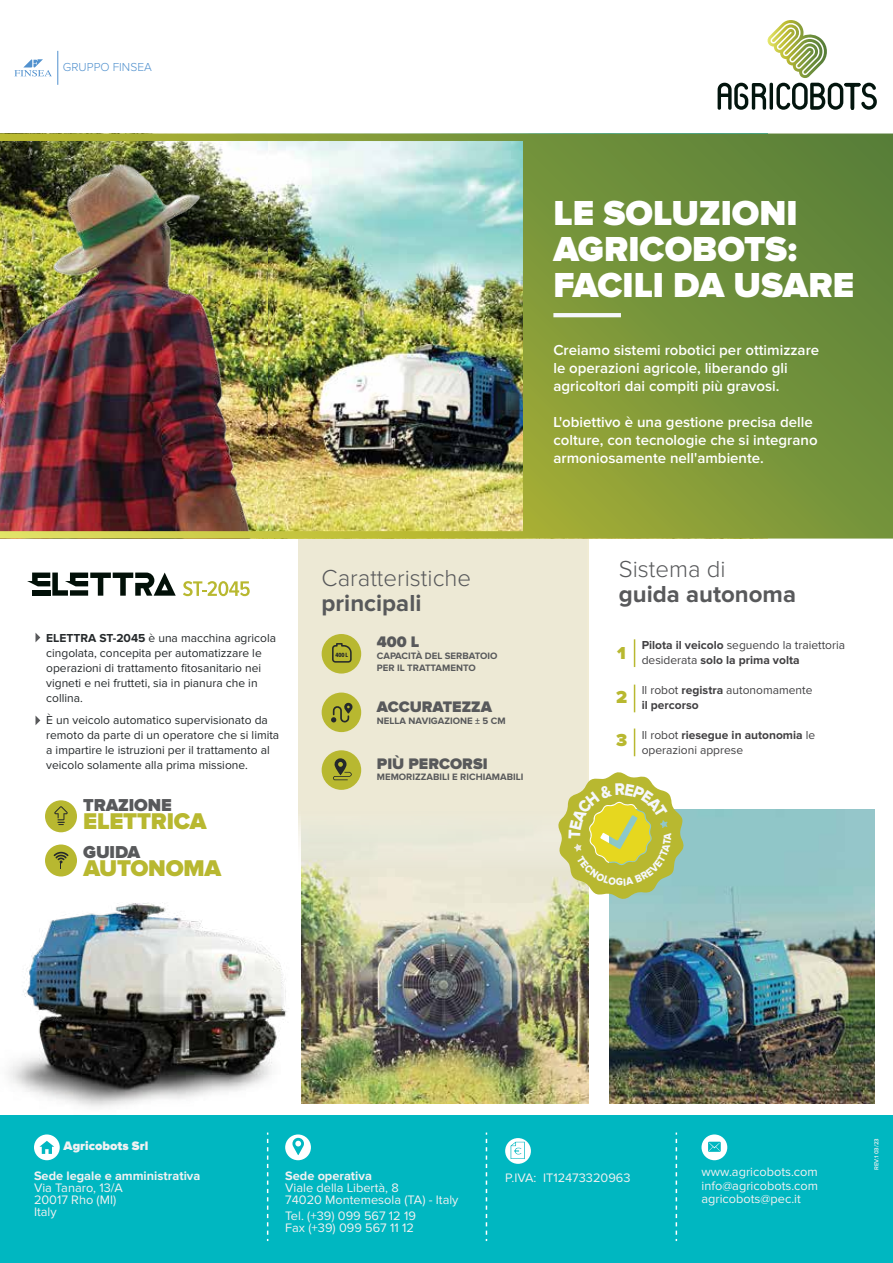
<style>
.page{position:relative;width:893px;height:1263px;background:#fff}
.page>*{position:absolute;margin:0;border:0;box-sizing:border-box;transform-origin:0 0}
.t1{font:900 36px/35.8px "Proxima Nova";color:#fff}
.t2{font:300 24px "Proxima Nova";color:#58595b}
.t3{font:700 24px "Proxima Nova";color:#58595b}
.t4{font:900 23.55px "Proxima Nova";letter-spacing:-.01em;color:#b8b830}
.t5{font:900 18px "Proxima Nova";letter-spacing:-.01em;color:#58595b}
.t6{font:900 18px "Proxima Nova";color:#b8b830}
.t7{font:900 15.9px "Proxima Nova";color:#58595b}
.t8{font:600 15px/18px "Proxima Nova";color:#fff}
.t9{font:12.75px/12px "Proxima Nova";color:#f1f1f2}
.t10{font:700 12.75px "Proxima Nova";color:#f1f1f2}
.t11{font:900 12.75px "Proxima Nova";color:#f1f1f2}
.t12{font:12px/15px "Proxima Nova";color:#25292b}
.t13{font:12px/15px "Proxima Nova";color:#414042}
.t14{font:700 12px/15px "Proxima Nova";color:#414042}
.t15{font:300 12px "Proxima Nova";color:#5191ce}
.t16{font:700 9.6px/11.6px "Proxima Nova";color:#58595b}
.t17{font:6.3px "Proxima Nova Cond Extrabld";color:#25292b;scale:.9 1}
.t18{font:600 6px "Proxima Nova";color:#f1f1f2}
.s1{font-weight:700}
.s2{font-weight:400}
</style>
<div class="page">
<img style="left:299px;top:539px;width:288px;height:564px">
<div style="left:0;top:1116px;width:893px;height:147px;background:#00b7c1"></div>
<svg style="left:486px;top:1132px;width:1px;height:109px"></svg>
<svg style="left:267px;top:1132px;width:1px;height:109px"></svg>
<svg style="left:676px;top:1132px;width:1px;height:109px"></svg>
<div style="left:701px;top:1134px;width:26px;height:26px;background:#fff;border-radius:50%"></div>
<svg style="left:708px;top:1142px;width:13px;height:10px"></svg>
<img style="left:0;top:134px;width:893px;height:405px">
<div style="left:34px;top:1134px;width:26px;height:26px;background:#fff;border-radius:50%"></div>
<svg style="left:39px;top:1141px;width:15px;height:13px"></svg>
<svg style="left:505px;top:1138px;width:26px;height:26px"></svg>
<svg style="left:511px;top:1142px;width:14px;height:17px"></svg>
<hr style="left:58px;top:51px;width:1px;height:34px;background:#5191ce">
<svg style="left:14px;top:59px;width:38px;height:17px"></svg>
<svg style="left:718px;top:20px;width:159px;height:90px"></svg>
<img style="left:609px;top:810px;width:265px;height:293px">
<svg style="left:36px;top:633px;width:4px;height:9px"></svg>
<svg style="left:36px;top:716px;width:4px;height:9px"></svg>
<div style="left:285px;top:1134px;width:26px;height:26px;background:#fff;border-radius:50%"></div>
<svg style="left:292px;top:1138px;width:12px;height:17px"></svg>
<hr style="left:553px;top:313px;width:68px;height:4px;background:#f5f7fc">
<svg style="left:27px;top:572px;width:149px;height:24px"></svg>
<svg style="left:183px;top:581px;width:67px;height:15px"></svg>
<div style="left:322px;top:634px;width:39px;height:39px;background:#b8b830;border-radius:50%"></div>
<div style="left:322px;top:692px;width:39px;height:40px;background:#b8b830;border-radius:50%"></div>
<div style="left:322px;top:750px;width:39px;height:40px;background:#b8b830;border-radius:50%"></div>
<svg style="left:333px;top:758px;width:19px;height:22px"></svg>
<svg style="left:331px;top:703px;width:22px;height:19px"></svg>
<svg style="left:332px;top:643px;width:20px;height:20px"></svg>
<img style="left:0;top:902px;width:337px;height:214px">
<div style="left:45px;top:844px;width:32px;height:32px;background:#b8b830;border-radius:50%"></div>
<div style="left:45px;top:800px;width:32px;height:32px;background:#b8b830;border-radius:50%"></div>
<svg style="left:54px;top:806px;width:14px;height:19px"></svg>
<svg style="left:54px;top:852px;width:15px;height:17px"></svg>
<svg style="left:634px;top:639px;width:1px;height:28px"></svg>
<svg style="left:634px;top:685px;width:1px;height:27px"></svg>
<svg style="left:634px;top:728px;width:1px;height:28px"></svg>
<svg style="left:558px;top:772px;width:126px;height:128px;background:#c6c961"></svg>
<p class="t15" style="left:63px;top:61px;width:90px">GRUPPO FINSEA</p>
<p class="t12" style="left:46px;top:630px;width:231px"><span class="s1">ELETTRA ST-2045</span> è una macchina agricola cingolata, concepita per automatizzare le operazioni di trattamento fitosanitario nei vigneti e nei frutteti, sia in pianura che in collina.</p>
<p class="t12" style="left:46px;top:713px;width:235px">È un veicolo automatico supervisionato da remoto da parte di un operatore che si limita a impartire le istruzioni per il trattamento al veicolo solamente alla prima missione.</p>
<h3 class="t5" style="left:83px;top:795px;width:90px">TRAZIONE</h3>
<h3 class="t4" style="left:83px;top:808px;width:125px">ELETTRICA</h3>
<h3 class="t5" style="left:83px;top:842px;width:58px">GUIDA</h3>
<h3 class="t4" style="left:84px;top:854px;width:139px">AUTONOMA</h3>
<h1 class="t1" style="left:553px;top:197px;width:302px">LE SOLUZIONI<br>AGRICOBOTS:<br>FACILI DA USARE</h1>
<p class="t8" style="left:553px;top:341px;width:267px">Creiamo sistemi robotici per ottimizzare le operazioni agricole, liberando gli agricoltori dai compiti più gravosi.</p>
<p class="t8" style="left:553px;top:413px;width:266px">L'obiettivo è una gestione precisa delle colture, con tecnologie che si integrano armoniosamente nell'ambiente.</p>
<h2 class="t2" style="left:619px;top:555px;width:108px">Sistema di</h2>
<h2 class="t3" style="left:619px;top:580px;width:179px">guida autonoma</h2>
<p class="t14" style="left:642px;top:637px;width:205px">Pilota il veicolo <span class="s2">seguendo la traiettoria desiderata</span> solo la prima volta</p>
<p class="t13" style="left:642px;top:682px;width:172px">Il robot <span class="s1">registra</span> autonomamente <span class="s1">il percorso</span></p>
<p class="t13" style="left:642px;top:727px;width:175px">Il robot <span class="s1">riesegue in autonomia</span> le operazioni apprese</p>
<h2 class="t2" style="left:322px;top:564px;width:151px">Caratteristiche</h2>
<h2 class="t3" style="left:322px;top:589px;width:101px">principali</h2>
<h3 class="t7" style="left:377px;top:632px;width:44px">400 L</h3>
<p class="t16" style="left:377px;top:650px;width:122px">CAPACITÀ DEL SERBATOIO<br>PER IL TRATTAMENTO</p>
<h3 class="t6" style="left:617px;top:643px;width:10px">1</h3>
<h3 class="t6" style="left:616px;top:686px;width:13px">2</h3>
<h3 class="t6" style="left:616px;top:730px;width:13px">3</h3>
<p class="t17" style="left:335px;top:652px;width:15px">400 L</p>
<h3 class="t7" style="left:377px;top:697px;width:117px">ACCURATEZZA</h3>
<p class="t16" style="left:377px;top:715px;width:130px">NELLA NAVIGAZIONE ± 5 CM</p>
<h3 class="t7" style="left:377px;top:754px;width:112px">PIÙ PERCORSI</h3>
<p class="t16" style="left:377px;top:772px;width:148px">MEMORIZZABILI E RICHIAMABILI</p>
<p class="t11" style="left:64px;top:1139px;width:86px">Agricobots Srl</p>
<p class="t10" style="left:34px;top:1169px;width:168px">Sede legale e amministrativa</p>
<p class="t9" style="left:34px;top:1182px;width:91px">Via Tanaro, 13/A<br>20017 Rho (MI)<br>Italy</p>
<p class="t10" style="left:285px;top:1169px;width:88px">Sede operativa</p>
<p class="t9" style="left:285px;top:1182px;width:175px">Viale della Libertà, 8<br>74020 Montemesola (TA) - Italy</p>
<p class="t9" style="left:285px;top:1210px;width:132px">Tel. (+39) 099 567 12 19<br>Fax (+39) 099 567 11 12</p>
<p class="t9" style="left:505px;top:1172px;width:127px">P.IVA: IT12473320963</p>
<p class="t9" style="left:701px;top:1165px;width:118px;line-height:13.5px;text-align:justify">www.agricobots.com info@agricobots.com agricobots@pec.it</p>
<p class="t18" style="left:874px;top:1170px;width:33px;rotate:-90deg">REV.1 03/23</p>
</div>
